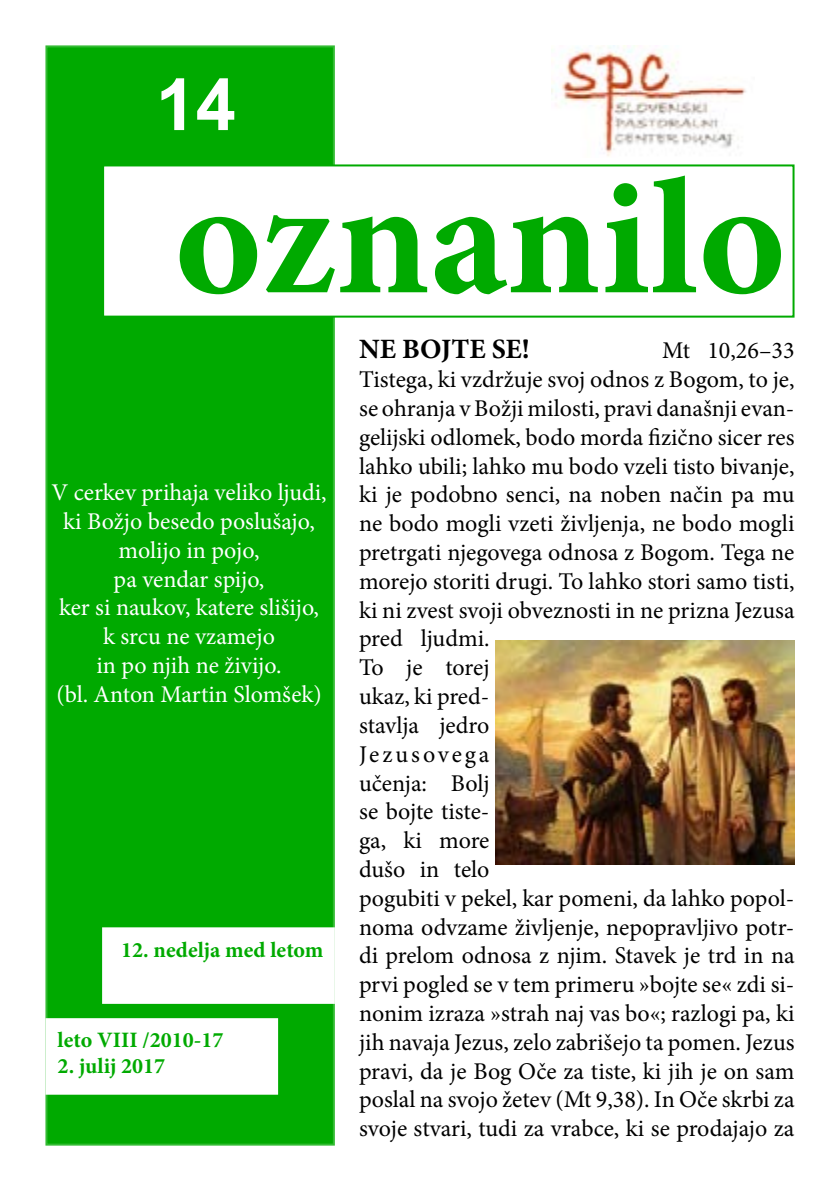
<style>
.page{position:relative;width:840px;height:1191px;background:#fff}
.page>*{position:absolute;margin:0;border:0;box-sizing:border-box;transform-origin:0 0}
.t1{font:700 166px "Minion Pro";color:#0a0}
.t2{font:700 72px "Arial";color:#fff}
.t3{font:700 28px "Minion Pro";color:#000}
.t4{font:24px/28.8px "Minion Pro";color:#000}
.t5{font:24px/28.8px "Minion Pro";color:#fff;text-align:center}
.t6{font:700 22px "Minion Pro";color:#0a0}
</style>
<div class="page">
<div style="left:45px;top:45px;width:289px;height:1100px;background:#0a0;border:2px solid #3b3"></div>
<div style="left:102px;top:164px;width:692px;height:154px;background:#fff;border:2px solid #0a0"></div>
<img style="left:551px;top:45px;width:195px;height:111px">
<div style="left:45px;top:1018px;width:233px;height:76px;background:#fff;border:2px solid #fff"></div>
<div style="left:102px;top:927px;width:232px;height:77px;background:#fff;border:2px solid #fff"></div>
<img style="left:495px;top:641px;width:299px;height:223px">
<h2 class="t2" style="left:156px;top:57px;width:82px">14</h2>
<h1 class="t1" style="left:175px;top:122px;width:612px">oznanilo</h1>
<p class="t5" style="left:51px;top:478px;width:276px">V cerkev prihaja veliko ljudi, ki Božjo besedo poslušajo, molijo in pojo,<br>pa vendar spijo,<br>ker si naukov, katere slišijo, k srcu ne vzamejo<br>in po njih ne živijo.<br>(bl. Anton Martin Slomšek)</p>
<p class="t6" style="left:121px;top:935px;width:204px">12. nedelja med letom</p>
<p class="t6" style="left:58px;top:1024px;width:167px">leto VIII /2010-17</p>
<p class="t6" style="left:58px;top:1051px;width:109px">2. julij 2017</p>
<p class="t3" style="left:359px;top:330px;width:172px">NE BOJTE SE!</p>
<p class="t4" style="left:359px;top:336px;width:437px;text-indent:303px">Mt 10,26–33<br>Tistega, ki vzdržuje svoj odnos z Bogom, to je, se ohranja v Božji milosti, pravi današnji evan&shy;gelijski odlomek, bodo morda fizično sicer res lahko ubili; lahko mu bodo vzeli tisto bivanje, ki je podobno senci, na noben način pa mu ne bodo mogli vzeti življenja, ne bodo mogli pretrgati njegovega odnosa z Bogom. Tega ne morejo storiti drugi. To lahko stori samo tisti, ki ni zvest svoji obveznosti in ne prizna Jezusa pred ljudmi.<br>To je torej<br>ukaz, ki pred-<br>stavlja jedro<br>Jezusovega<br>učenja: Bolj<br>se bojte tiste-<br>ga, ki more<br>dušo in telo<br>pogubiti v pekel, kar pomeni, da lahko popol&shy;noma odvzame življenje, nepopravljivo potr&shy;di prelom odnosa z njim. Stavek je trd in na prvi pogled se v tem primeru »bojte se« zdi si&shy;nonim izraza »strah naj vas bo«; razlogi pa, ki jih navaja Jezus, zelo zabrišejo ta pomen. Jezus pravi, da je Bog Oče za tiste, ki jih je on sam poslal na svojo žetev (Mt 9,38). In Oče skrbi za svoje stvari, tudi za vrabce, ki se prodajajo za</p>
</div>
